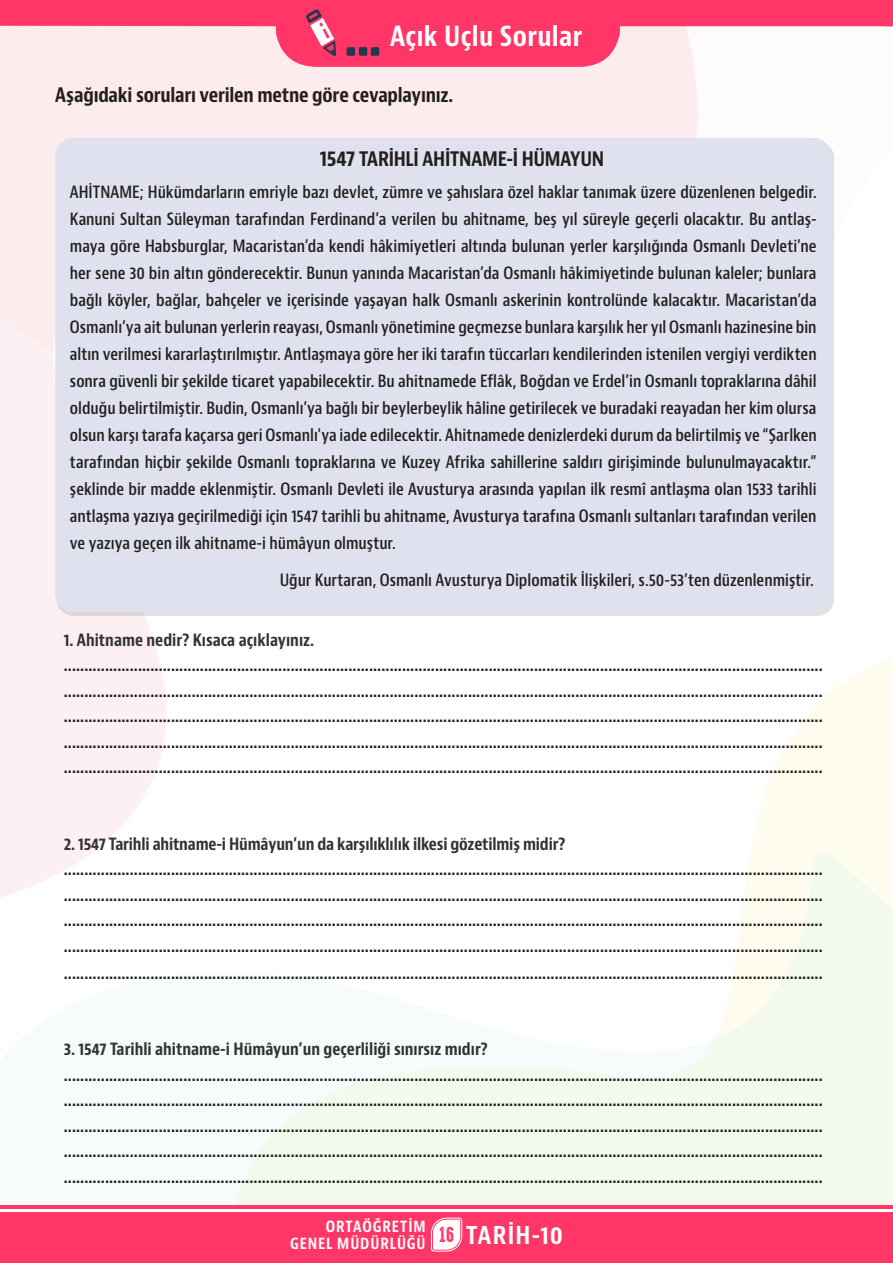
<style>
.page{position:relative;width:893px;height:1263px;background:#fff}
.page>*{position:absolute;margin:0;border:0;box-sizing:border-box;transform-origin:0 0}
.etkinlikadı{font:700 condensed 27px "Bernino Sans";letter-spacing:.015em;color:#fff}
.t1{font:700 condensed 24px "Bernino Sans";letter-spacing:.05em;color:#fff}
.alt_bashlık{font:700 condensed 19.5px "Bernino Sans";letter-spacing:-.015em;color:#231f20}
.gövde_metin{font:700 condensed 16.5px/25.5px "Bernino Sans";color:#231f20;text-align:justify}
.body_copy{font:600 condensed 16.5px/27px "Bernino Sans";color:#231f20;text-align:justify}
.gövde_metin-2{font:700 condensed 16.5px "Bernino Sans";color:#333}
.t2{font:700 condensed 15px/17.2px "Bernino Sans";letter-spacing:.06em;color:#fff;text-align:right}
.s1{font-size:21px}
.s2{font-family:"High Voltage Rough";font-weight:400;font-stretch:normal;font-size:19.5px;color:#ff3666}
</style>
<div class="page">
<div style="left:0;top:67px;width:608px;height:7px;background:#fdecee"></div>
<hr style="left:0;top:1205px;width:893px;height:4px;background:#ff3666">
<div style="left:0;top:1212px;width:893px;height:51px;background:#ff3666"></div>
<svg style="left:0;top:0;width:893px;height:67px;background:#fe809d"></svg>
<svg style="left:430px;top:1217px;width:33px;height:35px"></svg>
<div style="left:55px;top:138px;width:776px;height:474px;background:#e0e1ee;border-radius:18px"></div>
<svg style="left:347px;top:47px;width:32px;height:9px"></svg>
<svg style="left:306px;top:9px;width:30px;height:47px"></svg>
<p class="etkinlikadı" style="left:390px;top:20px;width:194px">Açık Uçlu Sorular</p>
<p class="alt_bashlık" style="left:55px;top:83px;width:400px">Aşağıdaki soruları verilen metne göre cevaplayınız.</p>
<p class="alt_bashlık" style="left:320px;top:147px;width:286px"><span class="s1">1547</span> TARİHLİ AHİTNAME-İ HÜMAYUN</p>
<p class="body_copy" style="left:70px;top:179px;width:748px">AHİTNAME; Hükümdarların emriyle bazı devlet, zümre ve şahıslara özel haklar tanımak üzere düzenlenen belgedir.<br>Kanuni Sultan Süleyman tarafından Ferdinand’a verilen bu ahitname, beş yıl süreyle geçerli olacaktır. Bu antlaş&shy;maya göre Habsburglar, Macaristan’da kendi hâkimiyetleri altında bulunan yerler karşılığında Osmanlı Devleti’ne her sene 30 bin altın gönderecektir. Bunun yanında Macaristan’da Osmanlı hâkimiyetinde bulunan kaleler; bunlara bağlı köyler, bağlar, bahçeler ve içerisinde yaşayan halk Osmanlı askerinin kontrolünde kalacaktır. Macaristan’da Osmanlı’ya ait bulunan yerlerin reayası, Osmanlı yönetimine geçmezse bunlara karşılık her yıl Osmanlı hazinesine bin altın verilmesi kararlaştırılmıştır. Antlaşmaya göre her iki tarafın tüccarları kendilerinden istenilen vergiyi verdikten sonra güvenli bir şekilde ticaret yapabilecektir. Bu ahitnamede Eflâk, Boğdan ve Erdel’in Osmanlı topraklarına dâhil olduğu belirtilmiştir. Budin, Osmanlı’ya bağlı bir beylerbeylik hâline getirilecek ve buradaki reayadan her kim olursa olsun karşı tarafa kaçarsa geri Osmanlı'ya iade edilecektir. Ahitnamede denizlerdeki durum da belirtilmiş ve “Şarlken tarafından hiçbir şekilde Osmanlı topraklarına ve Kuzey Afrika sahillerine saldırı girişiminde bulunulmayacaktır.” şeklinde bir madde eklenmiştir. Osmanlı Devleti ile Avusturya arasında yapılan ilk resmî antlaşma olan 1533 tarihli antlaşma yazıya geçirilmediği için 1547 tarihli bu ahitname, Avusturya tarafına Osmanlı sultanları tarafından verilen ve yazıya geçen ilk ahitname-i hümâyun olmuştur.</p>
<p class="body_copy" style="left:280px;top:567px;width:535px">Uğur Kurtaran, Osmanlı Avusturya Diplomatik İlişkileri, s.50-53’ten düzenlenmiştir.</p>
<p class="gövde_metin-2" style="left:64px;top:630px;width:252px">1. Ahitname nedir? Kısaca açıklayınız.</p>
<p class="gövde_metin" style="left:64px;top:653px;width:760px">........................................................................................................................................................................................ ........................................................................................................................................................................................ ........................................................................................................................................................................................ ........................................................................................................................................................................................ ........................................................................................................................................................................................</p>
<p class="gövde_metin-2" style="left:64px;top:834px;width:503px">2. 1547 Tarihli ahitname-i Hümâyun’un da karşılıklılık ilkesi gözetilmiş midir?</p>
<p class="gövde_metin" style="left:64px;top:857px;width:760px">........................................................................................................................................................................................ ........................................................................................................................................................................................ ........................................................................................................................................................................................ ........................................................................................................................................................................................</p>
<p class="gövde_metin" style="left:64px;top:960px;width:760px">........................................................................................................................................................................................</p>
<p class="gövde_metin-2" style="left:64px;top:1039px;width:426px">3. 1547 Tarihli ahitname-i Hümâyun’un geçerliliği sınırsız mıdır?</p>
<p class="gövde_metin" style="left:64px;top:1062px;width:760px">........................................................................................................................................................................................ ........................................................................................................................................................................................ ........................................................................................................................................................................................ ........................................................................................................................................................................................ ........................................................................................................................................................................................</p>
<p class="t2" style="left:290px;top:1218px;width:137px">ORTAÖĞRETİM<br>GENEL MÜDÜRLÜĞÜ</p>
<h2 class="t1" style="left:439px;top:1221px;width:126px"><span class="s2">16</span> TARİH-10</h2>
</div>
